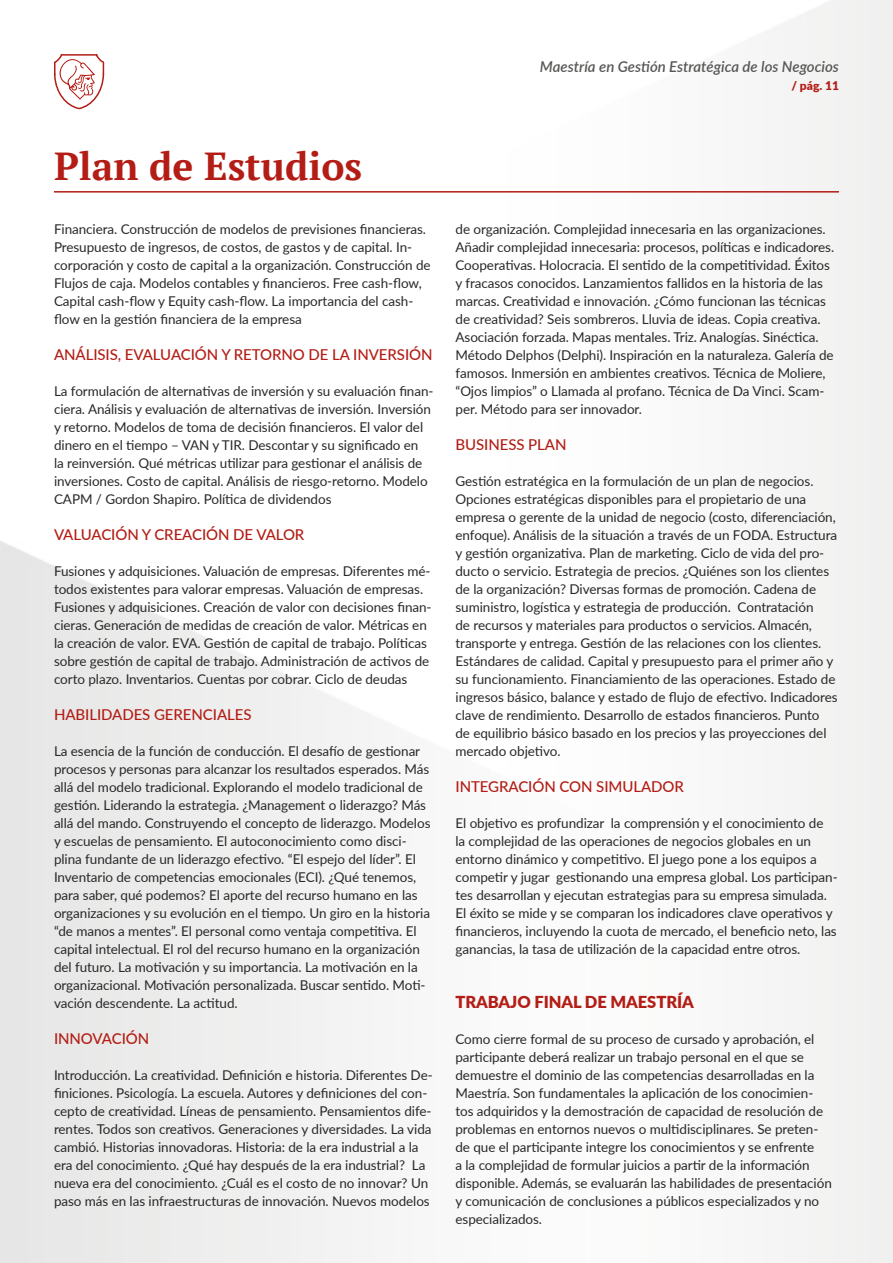
<style>
.page{position:relative;width:893px;height:1263px;background:#fff}
.page>*{position:absolute;margin:0;border:0;box-sizing:border-box;transform-origin:0 0}
.t1{font:700 39px "PT Serif";color:#b31d15}
.t2{font:900 16.5px "Lato";letter-spacing:-.005em;color:#b31d15}
.t3{font:500 15px "Lato";letter-spacing:-.005em;color:#b31d15}
.t4{font:italic 600 15px "Lato";color:#575756}
.t5{font:13.5px/18px "Lato";letter-spacing:-.005em;color:#282828}
.t6{font:900 12px "Lato";color:#b31d15}
</style>
<div class="page">
<svg style="left:54px;top:54px;width:51px;height:56px"></svg>
<hr style="left:54px;top:191px;width:785px;height:2px;background:#b21c14">
<p class="t4" style="left:540px;top:56px;width:301px">Maestría en Gestión Estratégica de los Negocios</p>
<p class="t6" style="left:791px;top:77px;width:49px">/ pág. 11</p>
<h1 class="t1" style="left:54px;top:141px;width:310px">Plan de Estudios</h1>
<p class="t5" style="left:54px;top:220px;width:378px">Financiera. Construcción de modelos de previsiones financieras.<br>Presupuesto de ingresos, de costos, de gastos y de capital. In&shy;corporación y costo de capital a la organización. Construcción de Flujos de caja. Modelos contables y financieros. Free cash-flow, Capital cash-flow y Equity cash-flow. La importancia del cash&shy;flow en la gestión financiera de la empresa</p>
<p class="t3" style="left:54px;top:344px;width:380px">ANÁLISIS, EVALUACIÓN Y RETORNO DE LA INVERSIÓN</p>
<p class="t5" style="left:54px;top:382px;width:381px">La formulación de alternativas de inversión y su evaluación finan&shy;ciera. Análisis y evaluación de alternativas de inversión. Inversión y retorno. Modelos de toma de decisión financieros. El valor del dinero en el tiempo – VAN y TIR. Descontar y su significado en<br>la reinversión. Qué métricas utilizar para gestionar el análisis de inversiones. Costo de capital. Análisis de riesgo-retorno. Modelo CAPM / Gordon Shapiro. Política de dividendos</p>
<p class="t3" style="left:54px;top:524px;width:252px">VALUACIÓN Y CREACIÓN DE VALOR</p>
<p class="t5" style="left:54px;top:562px;width:379px">Fusiones y adquisiciones. Valuación de empresas. Diferentes mé&shy;todos existentes para valorar empresas. Valuación de empresas.<br>Fusiones y adquisiciones. Creación de valor con decisiones finan&shy;cieras. Generación de medidas de creación de valor. Métricas en la creación de valor. EVA. Gestión de capital de trabajo. Políticas sobre gestión de capital de trabajo. Administración de activos de corto plazo. Inventarios. Cuentas por cobrar. Ciclo de deudas</p>
<p class="t3" style="left:54px;top:704px;width:199px">HABILIDADES GERENCIALES</p>
<p class="t5" style="left:54px;top:742px;width:378px">La esencia de la función de conducción. El desafío de gestionar procesos y personas para alcanzar los resultados esperados. Más allá del modelo tradicional. Explorando el modelo tradicional de gestión. Liderando la estrategia. ¿Management o liderazgo? Más allá del mando. Construyendo el concepto de liderazgo. Modelos y escuelas de pensamiento. El autoconocimiento como disci&shy;plina fundante de un liderazgo efectivo. “El espejo del líder”. El Inventario de competencias emocionales (ECI). ¿Qué tenemos, para saber, qué podemos? El aporte del recurso humano en las organizaciones y su evolución en el tiempo. Un giro en la historia “de manos a mentes”. El personal como ventaja competitiva. El capital intelectual. El rol del recurso humano en la organización del futuro. La motivación y su importancia. La motivación en la organizacional. Motivación personalizada. Buscar sentido. Moti&shy;vación descendente. La actitud.</p>
<p class="t3" style="left:54px;top:1028px;width:97px">INNOVACIÓN</p>
<p class="t5" style="left:54px;top:1066px;width:380px">Introducción. La creatividad. Definición e historia. Diferentes De&shy;finiciones. Psicología. La escuela. Autores y definiciones del con&shy;cepto de creatividad. Líneas de pensamiento. Pensamientos dife&shy;rentes. Todos son creativos. Generaciones y diversidades. La vida cambió. Historias innovadoras. Historia: de la era industrial a la era del conocimiento. ¿Qué hay después de la era industrial? La nueva era del conocimiento. ¿Cuál es el costo de no innovar? Un paso más en las infraestructuras de innovación. Nuevos modelos</p>
<p class="t5" style="left:455px;top:219px;width:380px">de organización. Complejidad innecesaria en las organizaciones.<br>Añadir complejidad innecesaria: procesos, políticas e indicadores.<br>Cooperativas. Holocracia. El sentido de la competitividad. Éxitos y fracasos conocidos. Lanzamientos fallidos en la historia de las marcas. Creatividad e innovación. ¿Cómo funcionan las técnicas de creatividad? Seis sombreros. Lluvia de ideas. Copia creativa.<br>Asociación forzada. Mapas mentales. Triz. Analogías. Sinéctica.<br>Método Delphos (Delphi). Inspiración en la naturaleza. Galería de famosos. Inmersión en ambientes creativos. Técnica de Moliere, “Ojos limpios” o Llamada al profano. Técnica de Da Vinci. Scam&shy;per. Método para ser innovador.</p>
<p class="t3" style="left:455px;top:434px;width:113px">BUSINESS PLAN</p>
<p class="t5" style="left:455px;top:472px;width:384px">Gestión estratégica en la formulación de un plan de negocios.<br>Opciones estratégicas disponibles para el propietario de una empresa o gerente de la unidad de negocio (costo, diferenciación, enfoque). Análisis de la situación a través de un FODA. Estructura y gestión organizativa. Plan de marketing. Ciclo de vida del pro&shy;ducto o servicio. Estrategia de precios. ¿Quiénes son los clientes de la organización? Diversas formas de promoción. Cadena de suministro, logística y estrategia de producción. Contratación<br>de recursos y materiales para productos o servicios. Almacén, transporte y entrega. Gestión de las relaciones con los clientes.<br>Estándares de calidad. Capital y presupuesto para el primer año y su funcionamiento. Financiamiento de las operaciones. Estado de ingresos básico, balance y estado de flujo de efectivo. Indicadores clave de rendimiento. Desarrollo de estados financieros. Punto<br>de equilibrio básico basado en los precios y las proyecciones del mercado objetivo.</p>
<p class="t3" style="left:455px;top:776px;width:230px">INTEGRACIÓN CON SIMULADOR</p>
<p class="t5" style="left:455px;top:814px;width:384px">El objetivo es profundizar la comprensión y el conocimiento de<br>la complejidad de las operaciones de negocios globales en un entorno dinámico y competitivo. El juego pone a los equipos a competir y jugar gestionando una empresa global. Los participan&shy;tes desarrollan y ejecutan estrategias para su empresa simulada.<br>El éxito se mide y se comparan los indicadores clave operativos y financieros, incluyendo la cuota de mercado, el beneficio neto, las ganancias, la tasa de utilización de la capacidad entre otros.</p>
<p class="t2" style="left:455px;top:990px;width:240px">TRABAJO FINAL DE MAESTRÍA</p>
<p class="t5" style="left:455px;top:1030px;width:378px">Como cierre formal de su proceso de cursado y aprobación, el participante deberá realizar un trabajo personal en el que se demuestre el dominio de las competencias desarrolladas en la Maestría. Son fundamentales la aplicación de los conocimien&shy;tos adquiridos y la demostración de capacidad de resolución de problemas en entornos nuevos o multidisciplinares. Se preten&shy;de que el participante integre los conocimientos y se enfrente<br>a la complejidad de formular juicios a partir de la información disponible. Además, se evaluarán las habilidades de presentación y comunicación de conclusiones a públicos especializados y no especializados.</p>
</div>
